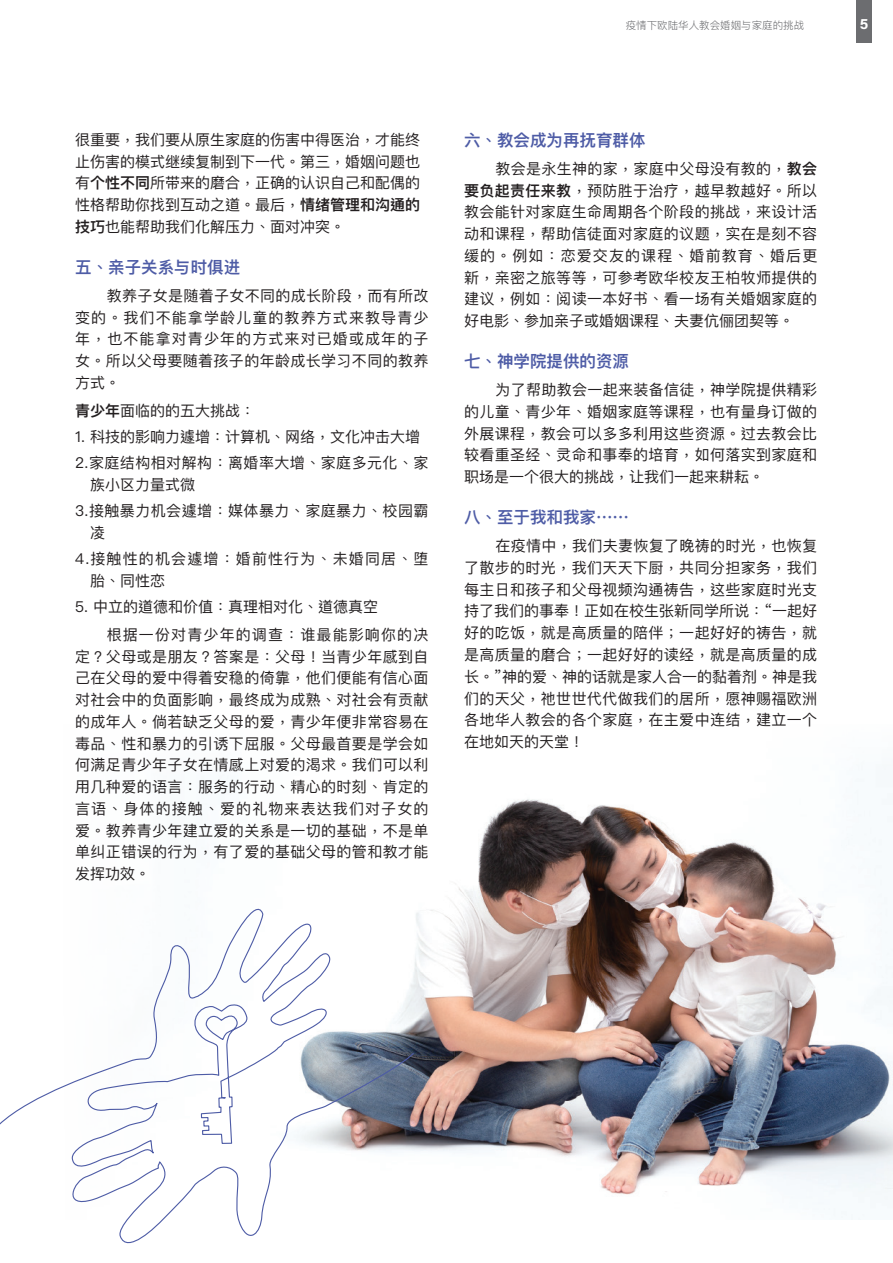
<style>
.page{position:relative;width:893px;height:1263px;background:#fff}
.page>*{position:absolute;margin:0;border:0;box-sizing:border-box;transform-origin:0 0}
.t1{font:600 16.5px "Ping Fang HK";color:#4e5ca6}
.t2{font:15px/21.8px "Ping Fang HK";letter-spacing:.025em;color:#231f20;text-align:justify}
.t3{font:15px/26.2px "Ping Fang HK";letter-spacing:.075em;color:#231f20}
.t4{font:15px "Ping Fang HK";color:#231f20}
.t5{font:300 10.5px "Ping Fang HK";color:#6c6d70}
.s1{font-weight:600}
</style>
<div class="page">
<div style="left:856px;top:0;width:16px;height:42px;background:#6c6d70"></div>
<img style="left:415px;top:799px;width:478px;height:401px">
<svg style="left:0;top:908px;width:415px;height:336px"></svg>
<p class="t5" style="left:626px;top:19px;width:180px">疫情下欧陆华人教会婚姻与家庭的挑战</p>
<p class="t2" style="left:75px;top:128px;width:346px">很重要，我们要从原生家庭的伤害中得医治，才能终止伤害的模式继续复制到下一代。第三，婚姻问题也有<span class="s1">个性不同</span>所带来的磨合，正确的认识自己和配偶的性格帮助你找到互动之道。最后，<span class="s1">情绪管理和沟通的技巧</span>也能帮助我们化解压力、面对冲突。</p>
<p class="t1" style="left:75px;top:257px;width:166px">五、亲子关系与时俱进</p>
<p class="t2" style="left:75px;top:284px;width:355px;text-indent:32px">教养子女是随着子女不同的成长阶段，而有所改变的。我们不能拿学龄儿童的教养方式来教导青少年，也不能拿对青少年的方式来对已婚或成年的子女。所以父母要随着孩子的年龄成长学习不同的教养方式。</p>
<p class="t4" style="left:75px;top:401px;width:181px"><span class="s1">青少年</span>面临的的五大挑战：</p>
<p class="t2" style="left:75px;top:423px;width:355px;line-height:26.2px">1. 科技的影响力遽增：计算机、网络，文化冲击大增<br>2.家庭结构相对解构：离婚率大增、家庭多元化、家</p>
<p class="t2" style="left:75px;top:471px;width:355px;line-height:26.2px;text-indent:15px">族小区力量式微<br>3.接触暴力机会遽增：媒体暴力、家庭暴力、校园霸</p>
<p class="t3" style="left:75px;top:519px;width:355px;text-indent:15px">凌<br>4.接触性的机会遽增：婚前性行为、未婚同居、堕</p>
<p class="t2" style="left:90px;top:569px;width:76px">胎、同性恋</p>
<p class="t3" style="left:107px;top:593px;width:323px;line-height:27.8px;text-indent:-32px">5. 中立的道德和价值：真理相对化、道德真空<br>根据一份对青少年的调查：谁最能影响你的决</p>
<p class="t2" style="left:75px;top:645px;width:355px">定？父母或是朋友？答案是：父母！当青少年感到自己在父母的爱中得着安穩的倚靠，他们便能有信心面对社会中的负面影响，最终成为成熟、对社会有贡献的成年人。倘若缺乏父母的爱，青少年便非常容易在毒品、性和暴力的引诱下屈服。父母最首要是学会如何满足青少年子女在情感上对爱的渴求。我们可以利用几种爱的语言：服务的行动、精心的时刻、肯定的言语、身体的接触、爱的礼物来表达我们对子女的爱。教养青少年建立爱的关系是一切的基础，不是单单纠正错误的行为，有了爱的基础父母的管和教才能发挥功效。</p>
<p class="t1" style="left:464px;top:130px;width:183px">六、教会成为再抚育群体</p>
<p class="t2" style="left:464px;top:157px;width:355px;text-indent:32px">教会是永生神的家，家庭中父母没有教的，<span class="s1">教会要负起责任来教</span>，预防胜于治疗，越早教越好。所以教会能针对家庭生命周期各个阶段的挑战，来设计活动和课程，帮助信徒面对家庭的议题，实在是刻不容缓的。例如：恋爱交友的课程、婚前教育、婚后更新，亲密之旅等等，可参考欧华校友王柏牧师提供的建议，例如：阅读一本好书、看一场有关婚姻家庭的好电影、参加亲子或婚姻课程、夫妻伉俪团契等。</p>
<p class="t1" style="left:464px;top:351px;width:166px">七、神学院提供的资源</p>
<p class="t2" style="left:464px;top:379px;width:355px;text-indent:32px">为了帮助教会一起来装备信徒，神学院提供精彩的儿童、青少年、婚姻家庭等课程，也有量身订做的外展课程，教会可以多多利用这些资源。过去教会比较看重圣经、灵命和事奉的培育，如何落实到家庭和职场是一个很大的挑战，让我们一起来耕耘。</p>
<p class="t1" style="left:464px;top:507px;width:166px">八、至于我和我家⋯⋯</p>
<p class="t2" style="left:464px;top:535px;width:355px;text-indent:32px">在疫情中，我们夫妻恢复了晚祷的时光，也恢复了散步的时光，我们天天下厨，共同分担家务，我们每主日和孩子和父母视频沟通祷告，这些家庭时光支持了我们的事奉！正如在校生张新同学所说：“一起好好的吃饭，就是高质量的陪伴；一起好好的祷告，就是高质量的磨合；一起好好的读经，就是高质量的成长。”神的爱、神的话就是家人合一的黏着剂。神是我们的天父，祂世世代代做我们的居所，愿神赐福欧洲各地华人教会的各个家庭，在主爱中连结，建立一个在地如天的天堂！</p>
</div>
